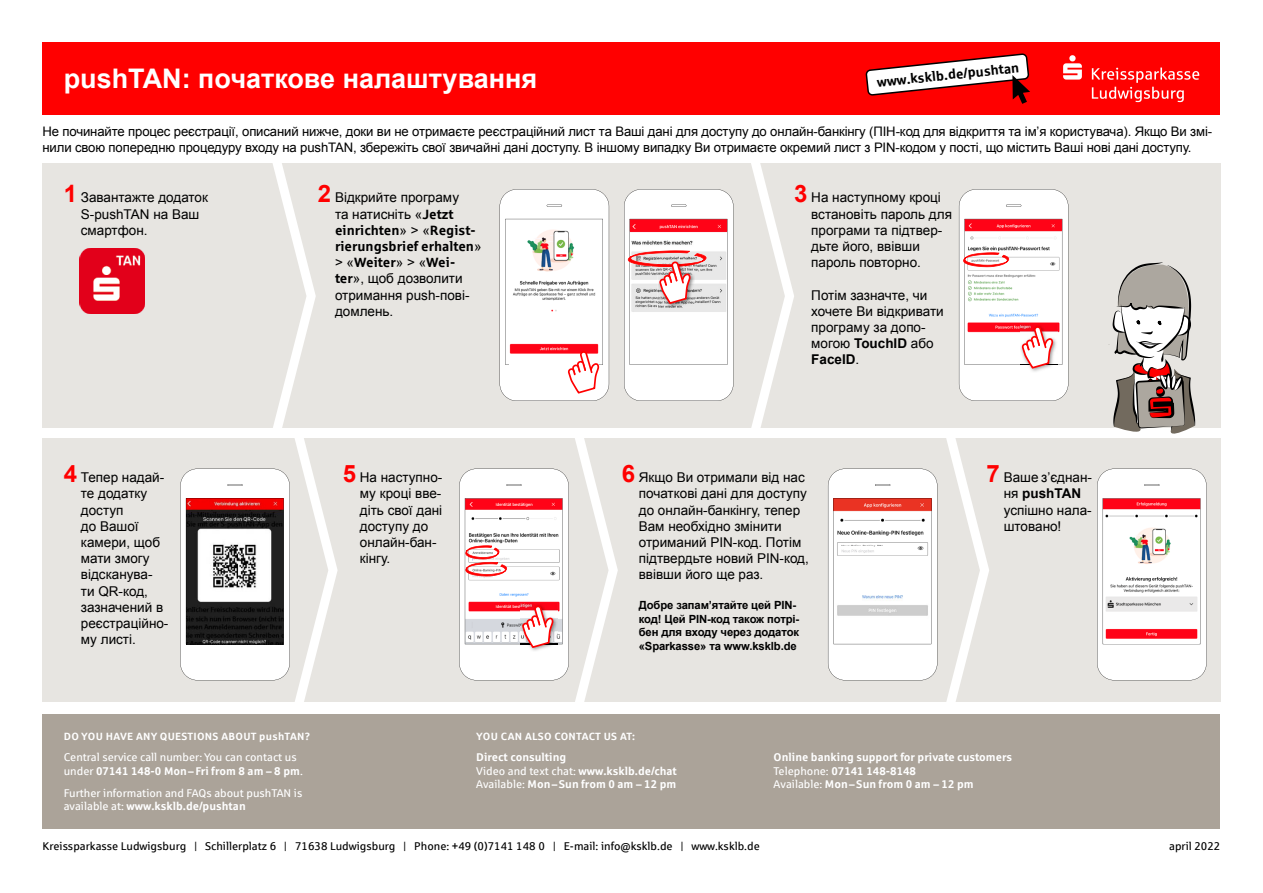
<style>
.page{position:relative;width:1263px;height:893px;background:#fff}
.page>*{position:absolute;margin:0;border:0;box-sizing:border-box;transform-origin:0 0}
.t1{font:700 27px "Arial";color:#fff}
.t2{font:13.5px/16.2px "Arial";color:#000}
.t3{font:700 13.5px/16.2px "Sparkasse Rg";color:#000}
.t4{font:13.2px/15.8px "Arial";letter-spacing:-.01em;color:#000}
.t5{font:700 11.25px/13.5px "Sparkasse Rg";color:#fff}
.t6{font:11.25px/13.5px "Sparkasse Rg";color:#fff}
.t7{font:11.25px "Sparkasse Rg";color:#000}
.t8{font:700 11.25px/13.5px "Arial";letter-spacing:-.01em;color:#000}
.t9{font:700 10.5px "Sparkasse Rg";letter-spacing:.025em;color:#fff}
.s1{font-weight:700;font-size:24px;color:#f00}
.s2{font-family:"Sparkasse Rg";font-weight:700}
.s3{font-weight:700}
.s4{font-family:"Arial";font-weight:400}
.s5{font-weight:400}
</style>
<div class="page">
<div style="left:43px;top:164px;width:1178px;height:538px;background:#e7e5e1"></div>
<svg style="left:750px;top:163px;width:44px;height:265px"></svg>
<div style="left:43px;top:43px;width:1177px;height:72px;background:#f00"></div>
<div style="left:28px;top:428px;width:1207px;height:9px;background:#fff"></div>
<svg style="left:1112px;top:262px;width:83px;height:176px"></svg>
<img style="left:80px;top:248px;width:65px;height:66px">
<svg style="left:945px;top:437px;width:44px;height:265px"></svg>
<svg style="left:500px;top:189px;width:109px;height:212px;background:#f5eaea"></svg>
<svg style="left:624px;top:189px;width:109px;height:212px"></svg>
<svg style="left:959px;top:189px;width:109px;height:212px;background:#f7dedf"></svg>
<svg style="left:180px;top:163px;width:158px;height:539px"></svg>
<svg style="left:459px;top:437px;width:159px;height:265px"></svg>
<svg style="left:828px;top:469px;width:109px;height:211px;background:#f5eceb"></svg>
<svg style="left:1097px;top:469px;width:109px;height:211px;background:#f4e8e8"></svg>
<img style="left:1105px;top:618px;width:93px;height:26px">
<svg style="left:865px;top:53px;width:165px;height:51px"></svg>
<svg style="left:1063px;top:55px;width:136px;height:47px"></svg>
<div style="left:43px;top:714px;width:1177px;height:115px;background:#aba399"></div>
<h1 class="t1" style="left:64px;top:61px;width:475px">pushTAN: початкове налаштування</h1>
<p class="t3" style="left:876px;top:74px;width:144px;rotate:-6deg">www.ksklb.de/pushtan</p>
<p class="t4" style="left:43px;top:124px;width:1171px">Не починайте процес реєстрації, описаний нижче, доки ви не отримаєте реєстраційний лист та Ваші дані для доступу до онлайн-банкінгу (ПІН-код для відкриття та ім’я користувача). Якщо Ви змі&shy;нили свою попередню процедуру входу на pushTAN, збережіть свої звичайні дані доступу. В іншому випадку Ви отримаєте окремий лист з PIN-кодом у пості, що містить Ваші нові дані доступу.</p>
<p class="t2" style="left:81px;top:190px;width:129px;text-indent:-17px"><span class="s1">1</span> Завантажте додаток<br>S-pushTAN на Ваш смартфон.</p>
<p class="t2" style="left:335px;top:190px;width:126px;text-indent:-17px"><span class="s1">2</span> Відкрийте програму та натисніть «<span class="s2">Jetzt</span></p>
<p class="t2" style="left:811px;top:190px;width:142px;text-indent:-17px"><span class="s1">3</span> На наступному кроці встановіть пароль для програми та підтвер&shy;дьте його, ввівши пароль повторно.</p>
<p class="t2" style="left:811px;top:287px;width:134px">Потім зазначте, чи хочете Ви відкривати програму за допо&shy;могою <span class="s3">TouchID</span> або<br><span class="s3">FaceID</span>.</p>
<p class="t3" style="left:335px;top:222px;width:148px">einrichten<span class="s4">» ˃ «</span>Regist&shy;rierungsbrief erhalten<span class="s4">» ˃ «</span>Weiter<span class="s4">» ˃ «</span>Wei-</p>
<p class="t2" style="left:335px;top:271px;width:136px"><span class="s2">ter</span>», щоб дозволити отримання push-пові&shy;домлень.</p>
<p class="t2" style="left:81px;top:470px;width:89px;text-indent:-17px"><span class="s1">4</span> Тепер надай&shy;те додатку доступ<br>до Вашої камери, щоб мати змогу відсканува&shy;ти QR-код, зазначений в реєстраційно&shy;му листі.</p>
<p class="t2" style="left:639px;top:470px;width:172px;text-indent:-17px"><span class="s1">6</span> Якщо Ви отримали від нас початкові дані для доступу до онлайн-банкінгу, тепер<br>Вам необхідно змінити отриманий PIN-код. Потім підтвердьте новий PIN-код, ввівши його ще раз.</p>
<p class="t2" style="left:360px;top:470px;width:84px;text-indent:-17px"><span class="s1">5</span> На наступно&shy;му кроці вве&shy;діть свої дані доступу до онлайн-бан&shy;кінгу.</p>
<p class="t8" style="left:639px;top:599px;width:162px">Добре запам’ятайте цей PIN&shy;код! Цей PIN-код також потрі&shy;бен для входу через додаток «Sparkasse» та www.ksklb.de</p>
<p class="t2" style="left:1004px;top:470px;width:90px;text-indent:-17px"><span class="s1">7</span> Ваше з’єднан&shy;ня <span class="s3">pushTAN </span>успішно нала&shy;штовано!</p>
<p class="t9" style="left:64px;top:730px;width:248px">DO YOU HAVE ANY QUESTIONS ABOUT pushTAN?</p>
<p class="t6" style="left:64px;top:750px;width:241px">Central service call number: You can contact us under <span class="s3">07141 148-0 Mon – Fri from 8 am – 8 pm</span>.</p>
<p class="t6" style="left:64px;top:786px;width:240px">Further information and FAQs about pushTAN is available at: <span class="s3">www.ksklb.de/pushtan</span></p>
<p class="t9" style="left:476px;top:730px;width:160px">YOU CAN ALSO CONTACT US AT:</p>
<p class="t5" style="left:476px;top:750px;width:202px">Direct consulting<br><span class="s5">Video and text chat:</span> www.ksklb.de/chat<br><span class="s5">Available:</span> Mon – Sun from 0 am – 12 pm</p>
<p class="t5" style="left:774px;top:750px;width:240px">Online banking support for private customers<br><span class="s5">Telephone:</span> 07141 148-8148<br><span class="s5">Available:</span> Mon – Sun from 0 am – 12 pm</p>
<p class="t7" style="left:43px;top:839px;width:719px">Kreissparkasse Ludwigsburg | Schillerplatz 6 | 71638 Ludwigsburg | Phone: +49 (0)7141 148 0 | E-mail: info@ksklb.de | www.ksklb.de</p>
<p class="t7" style="left:1169px;top:839px;width:53px">april 2022</p>
</div>
